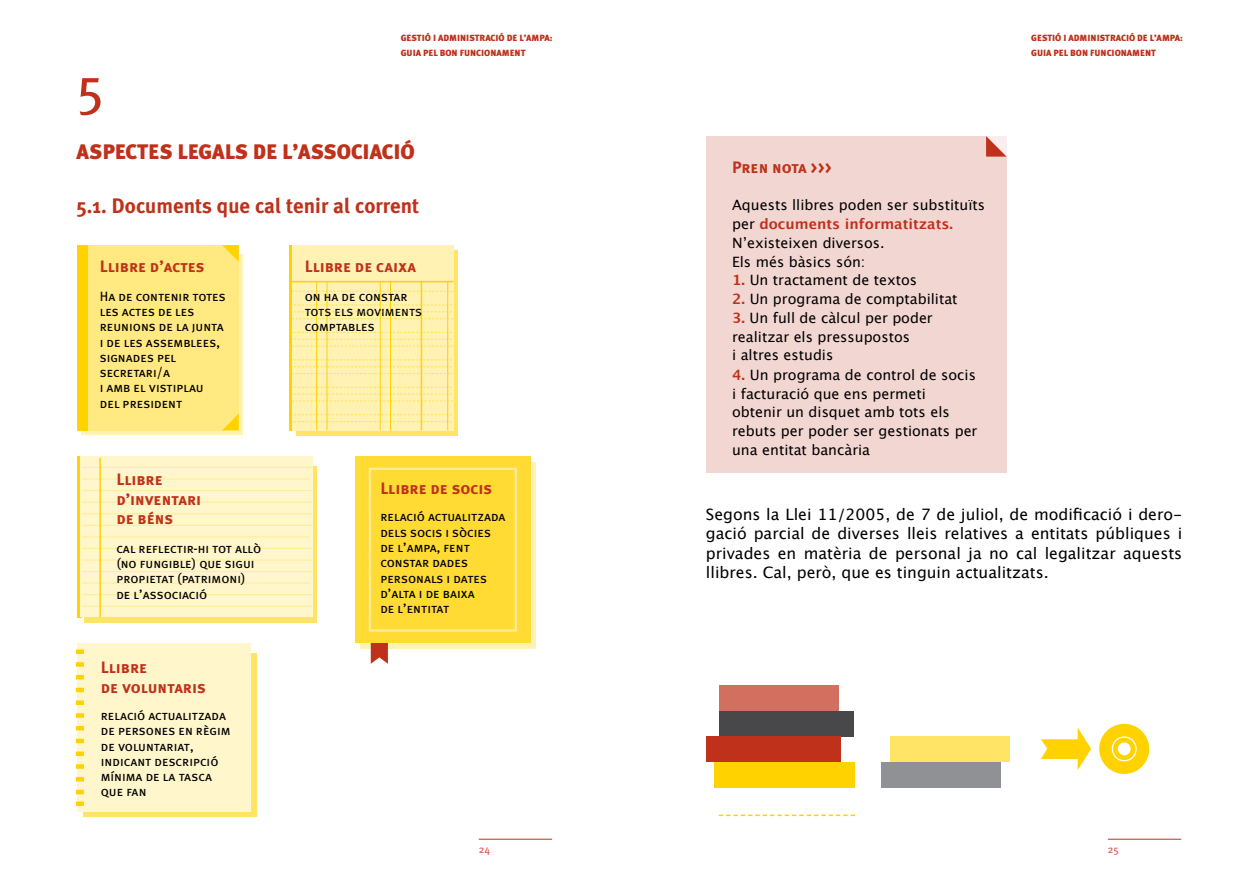
<style>
.page{position:relative;width:1259px;height:893px;background:#fff}
.page>*{position:absolute;margin:0;border:0;box-sizing:border-box;transform-origin:0 0}
.t1{font:54px "Meta Plus";color:#bf311a}
.t2{font:700 21px "Meta Plus";color:#bf311a}
.t3{font:900 21px "Meta Plus";color:#bf311a}
.t4{font:16.5px/19.5px "Meta Plus Bold Caps";color:#bf311a}
.t5{font:15.75px/19.5px "Lucida Grande";color:#000;text-align:justify}
.t6{font:14.25px/18.8px "Lucida Grande";color:#000}
.t7{font:13.5px/15.3px "Meta Plus Book Caps";color:#000}
.t8{font:10.5px "Meta Plus";color:#cc5a48}
.t9{font:900 9px/15px "Meta Plus";color:#bf311a}
.s1{font-weight:700;color:#bf311a}
</style>
<div class="page">
<div style="left:360px;top:462px;width:176px;height:187px;background:#fff2b3"></div>
<div style="left:77px;top:456px;width:5px;height:161px;background:#ffd200"></div>
<svg style="left:296px;top:250px;width:162px;height:185px;background:#ffe674"></svg>
<div style="left:84px;top:466px;width:232px;height:156px;background:#ffe466"></div>
<svg style="left:81px;top:254px;width:161px;height:181px"></svg>
<div style="left:706px;top:136px;width:300px;height:337px;background:#f2d6d2"></div>
<svg style="left:986px;top:136px;width:20px;height:21px"></svg>
<div style="left:77px;top:245px;width:162px;height:185px;background:#ffe980"></div>
<div style="left:80px;top:456px;width:232px;height:161px;background:#fff6cc"></div>
<svg style="left:83px;top:653px;width:174px;height:163px;background:#ffe676"></svg>
<div style="left:77px;top:643px;width:173px;height:168px;background:#fff6cc"></div>
<div style="left:292px;top:245px;width:161px;height:185px;background:#fff2b3"></div>
<hr style="left:292px;top:281px;width:161px;height:1px;background:#ffd200">
<hr style="left:327px;top:281px;width:1px;height:149px;background:#ffd200">
<hr style="left:316px;top:281px;width:1px;height:149px;background:#ffd200">
<hr style="left:390px;top:281px;width:1px;height:149px;background:#ffd200">
<hr style="left:380px;top:281px;width:1px;height:149px;background:#ffd200">
<hr style="left:447px;top:281px;width:1px;height:149px;background:#ffd200">
<hr style="left:421px;top:281px;width:1px;height:149px;background:#ffd200">
<hr style="left:99px;top:458px;width:2px;height:159px;background:#ffd200">
<svg style="left:371px;top:643px;width:17px;height:21px"></svg>
<div style="left:355px;top:456px;width:175px;height:187px;background:#ffdb33"></div>
<div style="left:719px;top:711px;width:134px;height:26px;background:#48484a"></div>
<div style="left:881px;top:762px;width:119px;height:25px;background:#8f9194"></div>
<div style="left:714px;top:762px;width:141px;height:25px;background:#ffd200"></div>
<div style="left:706px;top:736px;width:135px;height:26px;background:#bf311a"></div>
<div style="left:890px;top:736px;width:119px;height:26px;background:#ffe466"></div>
<div style="left:720px;top:685px;width:119px;height:26px;background:#d36f5f"></div>
<hr style="left:479px;top:839px;width:73px;height:1px;background:#bf311a">
<hr style="left:1108px;top:839px;width:73px;height:1px;background:#bf311a">
<svg style="left:719px;top:815px;width:136px;height:1px"></svg>
<svg style="left:1099px;top:723px;width:51px;height:51px"></svg>
<div style="left:77px;top:245px;width:11px;height:185px;background:#ffd200"></div>
<svg style="left:222px;top:245px;width:17px;height:17px"></svg>
<svg style="left:222px;top:414px;width:17px;height:16px"></svg>
<hr style="left:289px;top:245px;width:3px;height:185px;background:#ffd200">
<svg style="left:292px;top:291px;width:161px;height:1px"></svg>
<svg style="left:292px;top:305px;width:160px;height:7px"></svg>
<svg style="left:292px;top:318px;width:161px;height:1px"></svg>
<svg style="left:292px;top:339px;width:160px;height:1px"></svg>
<svg style="left:292px;top:332px;width:160px;height:1px"></svg>
<svg style="left:292px;top:346px;width:161px;height:1px"></svg>
<svg style="left:292px;top:366px;width:160px;height:1px"></svg>
<svg style="left:292px;top:359px;width:160px;height:1px"></svg>
<svg style="left:292px;top:373px;width:161px;height:1px"></svg>
<svg style="left:292px;top:394px;width:160px;height:1px"></svg>
<svg style="left:292px;top:387px;width:160px;height:1px"></svg>
<svg style="left:292px;top:401px;width:161px;height:1px"></svg>
<svg style="left:292px;top:421px;width:160px;height:1px"></svg>
<svg style="left:292px;top:414px;width:160px;height:1px"></svg>
<hr style="left:82px;top:467px;width:230px;height:1px;background:#ffd200">
<hr style="left:82px;top:478px;width:228px;height:2px;background:#ffd200">
<hr style="left:82px;top:502px;width:230px;height:1px;background:#ffd200">
<hr style="left:82px;top:513px;width:230px;height:1px;background:#ffd200">
<hr style="left:82px;top:490px;width:230px;height:1px;background:#ffd200">
<hr style="left:82px;top:525px;width:230px;height:1px;background:#ffd200">
<hr style="left:82px;top:559px;width:230px;height:2px;background:#ffd200">
<hr style="left:82px;top:536px;width:228px;height:1px;background:#ffd200">
<hr style="left:82px;top:548px;width:230px;height:1px;background:#ffd200">
<hr style="left:82px;top:571px;width:230px;height:1px;background:#ffd200">
<hr style="left:82px;top:606px;width:230px;height:1px;background:#ffd200">
<hr style="left:82px;top:583px;width:228px;height:1px;background:#ffd200">
<hr style="left:82px;top:594px;width:230px;height:1px;background:#ffd200">
<div style="left:76px;top:649px;width:8px;height:5px;background:#ffd200"></div>
<div style="left:76px;top:662px;width:8px;height:5px;background:#ffd200"></div>
<svg style="left:76px;top:675px;width:8px;height:4px"></svg>
<svg style="left:76px;top:688px;width:8px;height:4px"></svg>
<div style="left:76px;top:700px;width:8px;height:5px;background:#ffd200"></div>
<div style="left:76px;top:713px;width:8px;height:5px;background:#ffd200"></div>
<svg style="left:76px;top:726px;width:8px;height:4px"></svg>
<svg style="left:76px;top:739px;width:8px;height:4px"></svg>
<div style="left:76px;top:751px;width:8px;height:5px;background:#ffd200"></div>
<div style="left:76px;top:764px;width:8px;height:5px;background:#ffd200"></div>
<svg style="left:76px;top:777px;width:8px;height:4px"></svg>
<svg style="left:76px;top:790px;width:8px;height:4px"></svg>
<div style="left:76px;top:801px;width:8px;height:5px;background:#ffd200"></div>
<svg style="left:1041px;top:727px;width:50px;height:43px"></svg>
<p class="t9" style="left:401px;top:30px;width:153px">GESTIÓ I ADMINISTRACIÓ DE L’AMPA:<br>GUiA PEL BON FU NCIONAMENT</p>
<h1 class="t1" style="left:77px;top:55px;width:30px">5</h1>
<h2 class="t3" style="left:77px;top:140px;width:340px">ASPECTES LEGALS DE L’ASSOCIACIÓ</h2>
<h2 class="t2" style="left:77px;top:194px;width:344px">5.1. Documents que cal tenir al corrent</h2>
<p class="t4" style="left:100px;top:257px;width:106px">Llibre d’actes</p>
<p class="t7" style="left:100px;top:288px;width:127px">Ha de contenir totes les actes de les reunions de la junta i de les assemblees, signades pel secretari/a<br>i amb el vistiplau del president</p>
<p class="t4" style="left:116px;top:470px;width:86px">Llibre d’inventari de béns</p>
<p class="t7" style="left:116px;top:540px;width:146px">cal reflectir-hi tot allò (no fungible) que sigui propietat (patrimoni) de l’associació</p>
<p class="t4" style="left:101px;top:658px;width:107px">Llibre<br>de voluntaris</p>
<p class="t7" style="left:101px;top:707px;width:131px">relació actualitzada de persones en règim de voluntariat, indicant descripció mínima de la tasca que fan</p>
<p class="t4" style="left:305px;top:257px;width:113px">Llibre de caixa</p>
<p class="t7" style="left:305px;top:288px;width:119px">on ha de constar tots els moviments comptables</p>
<p class="t4" style="left:380px;top:479px;width:113px">Llibre de socis</p>
<p class="t7" style="left:380px;top:509px;width:127px">relació actualitzada dels socis i sòcies de l’ampa, fent constar dades personals i dates d’alta i de baixa<br>de l’entitat</p>
<p class="t4" style="left:732px;top:157px;width:101px">Pren nota &gt;&gt;&gt;</p>
<p class="t6" style="left:732px;top:196px;width:254px">Aquests llibres poden ser substituïts per <span class="s1">documents informatitzats.<br></span>N’existeixen diversos.<br>Els més bàsics són:</p>
<p class="t6" style="left:732px;top:271px;width:187px"><span class="s1">1.</span> Un tractament de textos</p>
<p class="t6" style="left:732px;top:290px;width:227px"><span class="s1">2.</span> Un programa de comptabilitat</p>
<p class="t6" style="left:732px;top:309px;width:202px"><span class="s1">3.</span> Un full de càlcul per poder realitzar els pressupostos<br>i altres estudis</p>
<p class="t6" style="left:732px;top:366px;width:247px"><span class="s1">4.</span> Un programa de control de socis i facturació que ens permeti obtenir un disquet amb tots els rebuts per poder ser gestionats per una entitat bancària</p>
<p class="t9" style="left:1031px;top:30px;width:153px">GESTIÓ I ADMINISTRACIÓ DE L’AMPA:<br>GUiA PEL BON FU NCIONAMENT</p>
<p class="t5" style="left:706px;top:505px;width:478px">Segons la Llei 11/2005, de 7 de juliol, de modificació i dero&shy;gació parcial de diverses lleis relatives a entitats públiques i privades en matèria de personal ja no cal legalitzar aquests llibres. Cal, però, que es tinguin actualitzats.</p>
<p class="t8" style="left:479px;top:844px;width:13px">24</p>
<p class="t8" style="left:1107px;top:844px;width:13px">25</p>
</div>
